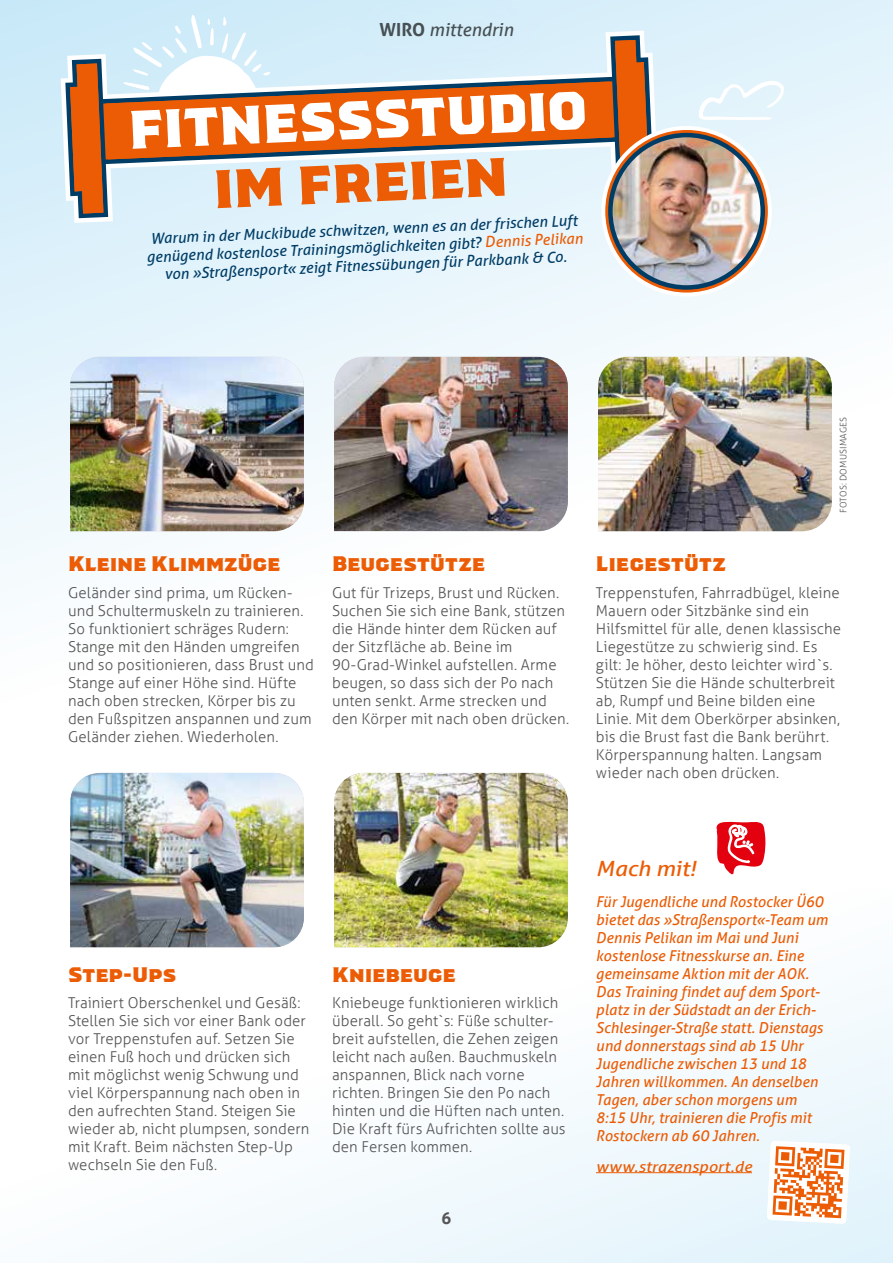
<style>
.page{position:relative;width:893px;height:1263px;background:#fff}
.page>*{position:absolute;margin:0;border:0;box-sizing:border-box;transform-origin:0 0}
.t1{font:900 54px "Worker";color:#fff}
.t2{font:900 54px "Worker";color:#eb5c05}
.t3{font:900 21px "Worker";color:#eb5c05}
.t4{font:italic 21px "Aller";letter-spacing:-.005em;color:#eb5c05;scale:1.1 1}
.t5{font:italic 18px "Aller";color:#565656}
.t6{font:700 16.5px "Aller";color:#565656}
.t7{font:300 15px/18px "Aller";letter-spacing:.005em;color:#565656}
.t8{font:italic 15px/18px "Aller";letter-spacing:.005em;color:#eb5c05}
.t9{font:italic 15px/18px "Aller";color:#003d66;text-align:center}
.t10{font:italic 15px "Aller";letter-spacing:.005em;color:#eb5c05;scale:1.1 1}
.t11{font:300 9px "Aller";letter-spacing:.02em;color:#565656}
.s1{font-weight:700;font-style:normal}
.s2{color:#eb5c05}
</style>
<div class="page">
<div style="left:0;top:889px;width:893px;height:374px;background:linear-gradient(to right,#fff,#f0f9fd)"></div>
<svg style="left:0;top:0;width:893px;height:577px;fill:#ebf7fc"></svg>
<img style="left:70px;top:357px;width:234px;height:174px">
<img style="left:70px;top:773px;width:234px;height:174px">
<img style="left:334px;top:357px;width:234px;height:174px">
<img style="left:598px;top:357px;width:234px;height:174px">
<img style="left:334px;top:773px;width:234px;height:174px">
<div style="left:350px;top:0;width:193px;height:69px;background:#d3edf9"></div>
<svg style="left:699px;top:81px;width:86px;height:39px"></svg>
<hr style="left:596px;top:1172px;width:156px;height:1px;background:#eb5c05">
<svg style="left:716px;top:821px;width:50px;height:54px"></svg>
<svg style="left:56px;top:15px;width:606px;height:213px"></svg>
<div style="left:601px;top:126px;width:171px;height:171px;border:22px solid #fff;border-radius:50%"></div>
<div style="left:605px;top:130px;width:163px;height:163px;border:12px solid #eb5c05;border-radius:50%"></div>
<img style="left:610px;top:135px;width:153px;height:152px;border-radius:76px">
<div style="left:608px;top:133px;width:157px;height:157px;border:4px solid #003d66;border-radius:50%"></div>
<svg style="left:767px;top:1140px;width:83px;height:84px"></svg>
<div style="left:781px;top:1152px;width:8px;height:8px;background:#eb5c05"></div>
<div style="left:830px;top:1154px;width:9px;height:9px;background:#eb5c05"></div>
<div style="left:778px;top:1201px;width:9px;height:9px;background:#eb5c05"></div>
<p class="t5" style="left:380px;top:19px;width:135px"><span class="s1">WIRO</span> mittendrin</p>
<h1 class="t1" style="left:127px;top:101px;width:461px;rotate:-3deg">FITNESSSTUDIO</h1>
<h1 class="t2" style="left:212px;top:160px;width:296px;rotate:-3deg">IM FREIEN</h1>
<p class="t9" style="left:145px;top:232px;width:438px;rotate:-3deg">Warum in der Muckibude schwitzen, wenn es an der frischen Luft genügend kostenlose Trainingsmöglichkeiten gibt? <span class="s2">Dennis Pelikan </span>von »Straßensport« zeigt Fitnessübungen für Parkbank &amp; Co.</p>
<h2 class="t3" style="left:68px;top:552px;width:214px">Kleine Klimmzüge</h2>
<p class="t7" style="left:68px;top:584px;width:247px">Geländer sind prima, um Rücken&shy;und Schultermuskeln zu trainieren.<br>So funktioniert schräges Rudern:<br>Stange mit den Händen umgreifen und so positionieren, dass Brust und Stange auf einer Höhe sind. Hüfte nach oben strecken, Körper bis zu den Fußspitzen anspannen und zum Geländer ziehen. Wiederholen.</p>
<h2 class="t3" style="left:332px;top:552px;width:154px">Beugestütze</h2>
<p class="t7" style="left:332px;top:584px;width:239px">Gut für Trizeps, Brust und Rücken.<br>Suchen Sie sich eine Bank, stützen die Hände hinter dem Rücken auf der Sitzfläche ab. Beine im<br>90-Grad-Winkel aufstellen. Arme beugen, so dass sich der Po nach unten senkt. Arme strecken und den Körper mit nach oben drücken.</p>
<p class="t11" style="left:838px;top:513px;width:98px;rotate:-90deg">FOTOS: DOMUSIMAGES</p>
<h2 class="t3" style="left:596px;top:552px;width:131px">Liegestütz</h2>
<p class="t7" style="left:596px;top:584px;width:247px">Treppenstufen, Fahrradbügel, kleine Mauern oder Sitzbänke sind ein Hilfsmittel für alle, denen klassische Liegestütze zu schwierig sind. Es gilt: Je höher, desto leichter wird`s.<br>Stützen Sie die Hände schulterbreit ab, Rumpf und Beine bilden eine Linie. Mit dem Oberkörper absinken, bis die Brust fast die Bank berührt.<br>Körperspannung halten. Langsam wieder nach oben drücken.</p>
<h2 class="t3" style="left:68px;top:962px;width:110px">Step-Ups</h2>
<p class="t7" style="left:68px;top:994px;width:243px">Trainiert Oberschenkel und Gesäß:<br>Stellen Sie sich vor einer Bank oder vor Treppenstufen auf. Setzen Sie einen Fuß hoch und drücken sich mit möglichst wenig Schwung und viel Körperspannung nach oben in den aufrechten Stand. Steigen Sie wieder ab, nicht plumpsen, sondern mit Kraft. Beim nächsten Step-Up wechseln Sie den Fuß.</p>
<h2 class="t3" style="left:332px;top:962px;width:125px">Kniebeuge</h2>
<p class="t7" style="left:332px;top:994px;width:235px">Kniebeuge funktionieren wirklich überall. So geht`s: Füße schulter&shy;breit aufstellen, die Zehen zeigen leicht nach außen. Bauchmuskeln anspannen, Blick nach vorne richten. Bringen Sie den Po nach hinten und die Hüften nach unten.<br>Die Kraft fürs Aufrichten sollte aus den Fersen kommen.</p>
<p class="t6" style="left:442px;top:1208px;width:11px">6</p>
<h2 class="t4" style="left:596px;top:856px;width:92px">Mach mit!</h2>
<p class="t8" style="left:596px;top:892px;width:233px">Für Jugendliche und Rostocker Ü60 bietet das »Straßensport«-Team um<br>Dennis Pelikan im Mai und Juni kostenlose Fitnesskurse an. Eine gemeinsame Aktion mit der AOK.<br>Das Training findet auf dem Sport&shy;platz in der Südstadt an der Erich-<br>Schlesinger-Straße statt. Dienstags und donnerstags sind ab 15 Uhr<br>Jugendliche zwischen 13 und 18<br>Jahren willkommen. An denselben<br>Tagen, aber schon morgens um<br>8:15 Uhr, trainieren die Profis mit<br>Rostockern ab 60 Jahren.</p>
<p class="t10" style="left:596px;top:1157px;width:143px">www.strazensport.de</p>
</div>
